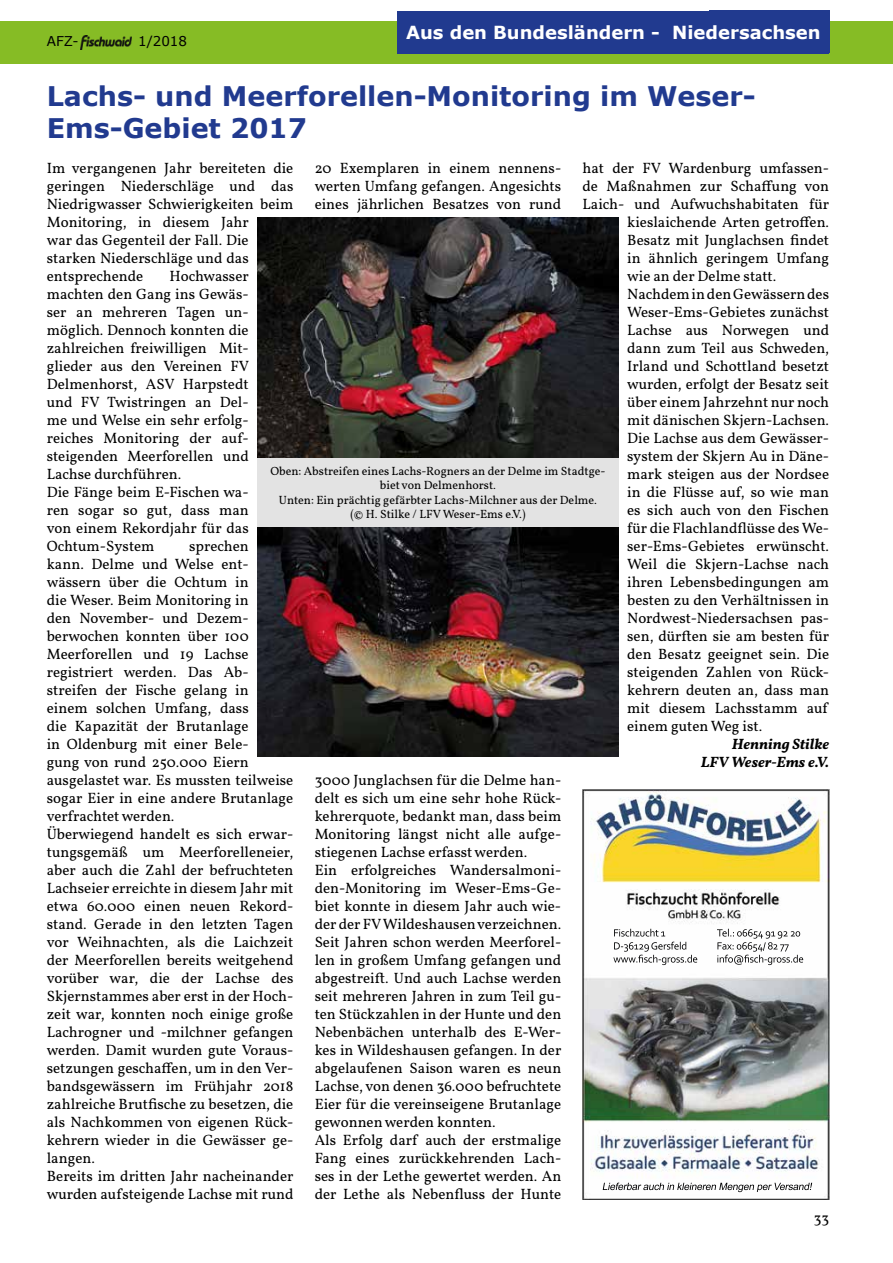
<style>
.page{position:relative;width:893px;height:1263px;background:#fff}
.page>*{position:absolute;margin:0;border:0;box-sizing:border-box;transform-origin:0 0}
.t1{font:700 27px/32.4px "Verdana";color:#213a8f}
.t2{font:700 18px "Verdana";color:#fff}
.t3{font:15px/18px "Vollkorn";color:#000}
.t4{font:italic 600 15px/18px "Vollkorn";color:#000;text-align:right}
.t5{font:13.5px "Verdana";color:#000}
.t6{font:12px/14.4px "Vollkorn";color:#000;text-align:center}
</style>
<div class="page">
<div style="left:0;top:21px;width:893px;height:43px;background:#86bc25"></div>
<img style="left:81px;top:36px;width:51px;height:13px">
<img style="left:583px;top:790px;width:246px;height:409px">
<img style="left:603px;top:1182px;width:151px;height:10px">
<img style="left:774px;top:1183px;width:38px;height:7px">
<img style="left:257px;top:218px;width:362px;height:240px">
<img style="left:257px;top:527px;width:362px;height:230px">
<div style="left:398px;top:11px;width:431px;height:42px;background:#213a8f"></div>
<div style="left:257px;top:458px;width:362px;height:68px;background:#e3e3e3"></div>
<p class="t5" style="left:47px;top:32px;width:33px">AFZ-</p>
<p class="t5" style="left:138px;top:32px;width:51px">1/2018</p>
<p class="t2" style="left:717px;top:19px;width:105px">Thüringen</p>
<p class="t2" style="left:406px;top:20px;width:391px">Aus den Bundesländern - Niedersachs</p>
<h1 class="t1" style="left:47px;top:79px;width:711px">Lachs- und Meerforellen-Monitoring im Weser-<br>Ems-Gebiet 2017</h1>
<p class="t3" style="left:47px;top:159px;width:248px">Im vergangenen Jahr bereiteten die geringen Niederschläge und das<br>Niedrigwasser Schwierigkeiten beim<br>Monitoring, in diesem Jahr<br>war das Gegenteil der Fall. Die starken Niederschläge und das entsprechende</p>
<p class="t3" style="left:315px;top:159px;width:248px;text-align:justify">20 Exemplaren in einem nennens&shy;werten Umfang gefangen. Angesichts eines jährlichen Besatzes von rund</p>
<p class="t3" style="left:583px;top:159px;width:248px">hat der FV Wardenburg umfassen-</p>
<p class="t3" style="left:583px;top:177px;width:248px">de Maßnahmen zur Schaffung von</p>
<p class="t3" style="left:583px;top:195px;width:248px">Laich- und Aufwuchshabitaten für</p>
<p class="t3" style="left:627px;top:213px;width:203px">kieslaichende Arten getroffen.</p>
<p class="t3" style="left:627px;top:231px;width:203px">Besatz mit Junglachsen findet</p>
<p class="t3" style="left:627px;top:249px;width:203px">in ähnlich geringem Umfang</p>
<p class="t3" style="left:627px;top:267px;width:151px">wie an der Delme statt.</p>
<p class="t3" style="left:627px;top:285px;width:203px">Nachdem in den Gewässern des</p>
<p class="t3" style="left:627px;top:303px;width:203px">Weser-Ems-Gebietes zunächst</p>
<p class="t3" style="left:627px;top:321px;width:203px">Lachse aus Norwegen und</p>
<p class="t3" style="left:627px;top:339px;width:203px">dann zum Teil aus Schweden,</p>
<p class="t3" style="left:627px;top:357px;width:203px">Irland und Schottland besetzt</p>
<p class="t3" style="left:627px;top:375px;width:203px">wurden, erfolgt der Besatz seit</p>
<p class="t3" style="left:627px;top:393px;width:203px">über einem Jahrzehnt nur noch</p>
<p class="t3" style="left:627px;top:411px;width:203px">mit dänischen Skjern-Lachsen.</p>
<p class="t3" style="left:627px;top:429px;width:203px">Die Lachse aus dem Gewässer-</p>
<p class="t3" style="left:627px;top:447px;width:203px">system der Skjern Au in Däne-</p>
<p class="t3" style="left:627px;top:465px;width:203px">mark steigen aus der Nordsee</p>
<p class="t3" style="left:627px;top:483px;width:203px">in die Flüsse auf, so wie man</p>
<p class="t3" style="left:627px;top:501px;width:203px">es sich auch von den Fischen</p>
<p class="t3" style="left:627px;top:519px;width:203px">für die Flachlandflüsse des We-</p>
<p class="t3" style="left:627px;top:537px;width:203px">ser-Ems-Gebietes erwünscht.</p>
<p class="t3" style="left:627px;top:555px;width:203px">Weil die Skjern-Lachse nach</p>
<p class="t3" style="left:627px;top:573px;width:203px">ihren Lebensbedingungen am</p>
<p class="t3" style="left:627px;top:591px;width:203px">besten zu den Verhältnissen in</p>
<p class="t3" style="left:627px;top:609px;width:203px">Nordwest-Niedersachsen pas-</p>
<p class="t3" style="left:627px;top:627px;width:203px">sen, dürften sie am besten für</p>
<p class="t3" style="left:627px;top:645px;width:203px">den Besatz geeignet sein. Die</p>
<p class="t3" style="left:627px;top:663px;width:203px">steigenden Zahlen von Rück-</p>
<p class="t3" style="left:627px;top:681px;width:203px">kehrern deuten an, dass man</p>
<p class="t3" style="left:627px;top:699px;width:202px">mit diesem Lachsstamm auf</p>
<p class="t3" style="left:627px;top:717px;width:137px">einem guten Weg ist.</p>
<p class="t4" style="left:701px;top:736px;width:130px">Henning Stilke<br>LFV Weser-Ems e.V.</p>
<p class="t3" style="left:47px;top:267px;width:204px;text-indent:123px">Hochwasser machten den Gang ins Gewäs&shy;ser an mehreren Tagen un&shy;möglich. Dennoch konnten die zahlreichen freiwilligen Mit&shy;glieder aus den Vereinen FV<br>Delmenhorst, ASV Harpstedt und FV Twistringen an Del&shy;me und Welse ein sehr erfolg&shy;reiches Monitoring der auf&shy;steigenden Meerforellen und<br>Lachse durchführen.<br>Die Fänge beim E-Fischen wa&shy;ren sogar so gut, dass man von einem Rekordjahr für das<br>Ochtum-System</p>
<p class="t6" style="left:270px;top:464px;width:337px">Oben: Abstreifen eines Lachs-Rogners an der Delme im Stadtge&shy;biet von Delmenhorst.<br>Unten: Ein prächtig gefärbter Lachs-Milchner aus der Delme.<br>(© H. Stilke / LFV Weser-Ems e.V.)</p>
<p class="t3" style="left:47px;top:537px;width:248px;text-indent:142px">sprechen<br>kann. Delme und Welse ent&shy;wässern über die Ochtum in<br>die Weser. Beim Monitoring in<br>den November- und Dezem&shy;berwochen konnten über 100<br>Meerforellen und 19 Lachse registriert werden. Das Ab&shy;streifen der Fische gelang in einem solchen Umfang, dass<br>die Kapazität der Brutanlage<br>in Oldenburg mit einer Bele-<br>gung von rund 250.000 Eiern ausgelastet war. Es mussten teilweise sogar Eier in eine andere Brutanlage verfrachtet werden.<br>Überwiegend handelt es sich erwar&shy;tungsgemäß um Meerforelleneier, aber auch die Zahl der befruchteten<br>Lachseier erreichte in diesem Jahr mit etwa 60.000 einen neuen Rekord&shy;stand. Gerade in den letzten Tagen vor Weihnachten, als die Laichzeit der Meerforellen bereits weitgehend vorüber war, die der Lachse des<br>Skjernstammes aber erst in der Hoch&shy;zeit war, konnten noch einige große<br>Lachrogner und -milchner gefangen werden. Damit wurden gute Voraus&shy;setzungen geschaffen, um in den Ver&shy;bandsgewässern im Frühjahr 2018 zahlreiche Brutfische zu besetzen, die als Nachkommen von eigenen Rück&shy;kehrern wieder in die Gewässer ge&shy;langen.<br>Bereits im dritten Jahr nacheinander wurden aufsteigende Lachse mit rund</p>
<p class="t3" style="left:315px;top:771px;width:248px">3000 Junglachsen für die Delme han&shy;delt es sich um eine sehr hohe Rück&shy;kehrerquote, bedankt man, dass beim Monitoring längst nicht alle aufge&shy;stiegenen Lachse erfasst werden.<br>Ein erfolgreiches Wandersalmoni&shy;den-Monitoring im Weser-Ems-Ge&shy;biet konnte in diesem Jahr auch wie&shy;der der FV Wildeshausen verzeichnen.<br>Seit Jahren schon werden Meerforel&shy;len in großem Umfang gefangen und abgestreift. Und auch Lachse werden seit mehreren Jahren in zum Teil gu&shy;ten Stückzahlen in der Hunte und den Nebenbächen unterhalb des E-Wer&shy;kes in Wildeshausen gefangen. In der abgelaufenen Saison waren es neun Lachse, von denen 36.000 befruchtete Eier für die vereinseigene Brutanlage gewonnen werden konnten.<br>Als Erfolg darf auch der erstmalige Fang eines zurückkehrenden Lach&shy;ses in der Lethe gewertet werden. An der Lethe als Nebenfluss der Hunte</p>
<p class="t3" style="left:814px;top:1209px;width:17px">33</p>
</div>
